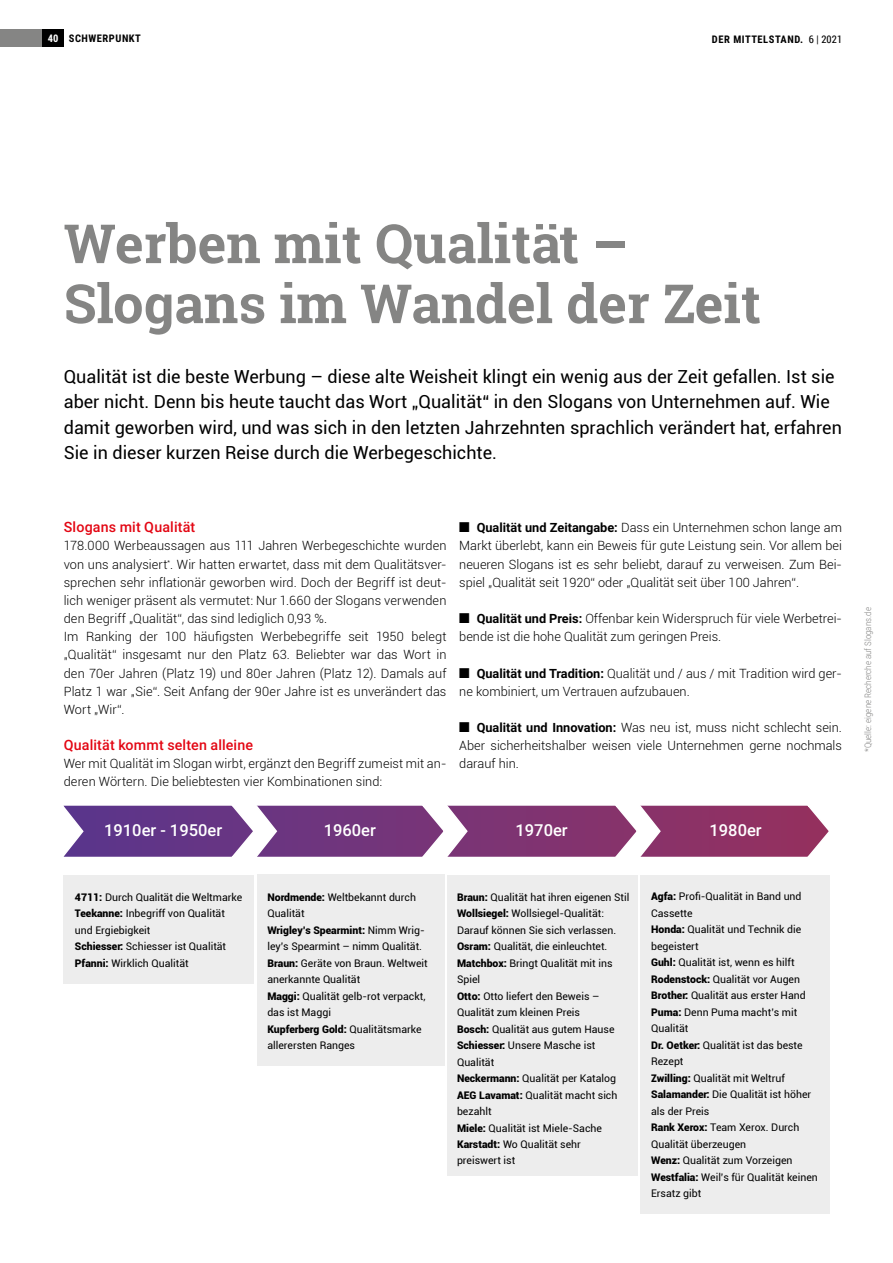
<style>
.page{position:relative;width:893px;height:1263px;background:#fff}
.page>*{position:absolute;margin:0;border:0;box-sizing:border-box;transform-origin:0 0}
.t1{font:700 54px/60px "Roboto Slab";color:#858584}
.t2{font:18px/25.5px "Roboto";color:#000}
.t3{font:500 16.5px "Roboto";color:#fff}
.t4{font:500 14.25px "Roboto";letter-spacing:.01em;color:#e30613}
.t5{font:300 12.75px/18.1px "Roboto";color:#000}
.t6{font:10.5px/16.5px "Roboto";color:#000}
.t7{font:700 10.5px "Roboto Condensed";letter-spacing:.05em;color:#000}
.t8{font:300 9px "Roboto Condensed";color:#858584}
.s1{color:#fff}
.s2{font-weight:400}
.s3{font-weight:700}
.s4{font-weight:900}
</style>
<div class="page">
<div style="left:640px;top:875px;width:190px;height:338px;background:#ededed"></div>
<div style="left:447px;top:874px;width:190px;height:301px;background:#ededed"></div>
<div style="left:256px;top:874px;width:188px;height:192px;background:#ededed"></div>
<div style="left:63px;top:875px;width:191px;height:109px;background:#ededed"></div>
<svg style="left:63px;top:805px;width:766px;height:52px;background:#8b5089"></svg>
<div style="left:0;top:30px;width:43px;height:17px;background:#858584"></div>
<div style="left:43px;top:30px;width:21px;height:17px;background:#000"></div>
<p class="t7" style="left:48px;top:31px;width:95px"><span class="s1">40</span> SCHWERPUNKT</p>
<p class="t7" style="left:712px;top:31px;width:132px">DER MITTELSTAND. <span class="s2">6 | 2021</span></p>
<h1 class="t1" style="left:64px;top:213px;width:699px">Werben mit Qualität –<br>Slogans im Wandel der Zeit</h1>
<p class="t2" style="left:64px;top:363px;width:780px">Qualität ist die beste Werbung – diese alte Weisheit klingt ein wenig aus der Zeit gefallen. Ist sie aber nicht. Denn bis heute taucht das Wort „Qualität“ in den Slogans von Unternehmen auf. Wie damit geworben wird, und was sich in den letzten Jahrzehnten sprachlich verändert hat, erfahren Sie in dieser kurzen Reise durch die Werbegeschichte.</p>
<h3 class="t4" style="left:64px;top:517px;width:133px">Slogans mit Qualität</h3>
<p class="t5" style="left:64px;top:536px;width:384px">178.000 Werbeaussagen aus 111 Jahren Werbegeschichte wurden von uns analysiert<sup>*</sup>. Wir hatten erwartet, dass mit dem Qualitätsver&shy;sprechen sehr inflationär geworben wird. Doch der Begriff ist deut&shy;lich weniger präsent als vermutet: Nur 1.660 der Slogans verwenden den Begriff „Qualität“, das sind lediglich 0,93 %.<br>Im Ranking der 100 häufigsten Werbebegriffe seit 1950 belegt „Qualität“ insgesamt nur den Platz 63. Beliebter war das Wort in den 70er Jahren (Platz 19) und 80er Jahren (Platz 12). Damals auf Platz 1 war „Sie“. Seit Anfang der 90er Jahre ist es unverändert das Wort „Wir“.</p>
<h3 class="t4" style="left:64px;top:735px;width:191px">Qualität kommt selten alleine</h3>
<p class="t5" style="left:64px;top:754px;width:384px">Wer mit Qualität im Slogan wirbt, ergänzt den Begriff zumeist mit an&shy;deren Wörtern. Die beliebtesten vier Kombinationen sind:</p>
<p class="t5" style="left:459px;top:518px;width:384px;text-align:justify">■ <span class="s3">Qualität und Zeitangabe:</span> Dass ein Unternehmen schon lange am Markt überlebt, kann ein Beweis für gute Leistung sein. Vor allem bei neueren Slogans ist es sehr beliebt, darauf zu verweisen. Zum Bei&shy;spiel „Qualität seit 1920“ oder „Qualität seit über 100 Jahren“.</p>
<p class="t5" style="left:459px;top:609px;width:384px">■ <span class="s3">Qualität und Preis:</span> Offenbar kein Widerspruch für viele Werbetrei&shy;bende ist die hohe Qualität zum geringen Preis.</p>
<p class="t5" style="left:459px;top:663px;width:384px">■ <span class="s3">Qualität und Tradition:</span> Qualität und / aus / mit Tradition wird ger&shy;ne kombiniert, um Vertrauen aufzubauen.</p>
<p class="t5" style="left:459px;top:718px;width:384px;text-align:justify">■ <span class="s3">Qualität und Innovation:</span> Was neu ist, muss nicht schlecht sein.<br>Aber sicherheitshalber weisen viele Unternehmen gerne nochmals darauf hin.</p>
<h3 class="t3" style="left:104px;top:819px;width:119px">1910er - 1950er</h3>
<h3 class="t3" style="left:324px;top:818px;width:54px">1960er</h3>
<h3 class="t3" style="left:516px;top:819px;width:54px">1970er</h3>
<h3 class="t3" style="left:710px;top:818px;width:54px">1980er</h3>
<p class="t6" style="left:75px;top:888px;width:169px"><span class="s4">4711:</span> Durch Qualität die Weltmarke<br><span class="s4">Teekanne:</span> Inbegriff von Qualität und Ergiebigkeit<br><span class="s4">Schiesser:</span> Schiesser ist Qualität<br><span class="s4">Pfanni:</span> Wirklich Qualität</p>
<p class="t6" style="left:457px;top:888px;width:174px"><span class="s4">Braun:</span> Qualität hat ihren eigenen Stil<br><span class="s4">Wollsiegel:</span> Wollsiegel-Qualität:<br>Darauf können Sie sich verlassen.<br><span class="s4">Osram:</span> Qualität, die einleuchtet.<br><span class="s4">Matchbox:</span> Bringt Qualität mit ins<br>Spiel<br><span class="s4">Otto:</span> Otto liefert den Beweis –<br>Qualität zum kleinen Preis<br><span class="s4">Bosch:</span> Qualität aus gutem Hause<br><span class="s4">Schiesser:</span> Unsere Masche ist<br>Qualität<br><span class="s4">Neckermann:</span> Qualität per Katalog<br><span class="s4">AEG Lavamat:</span> Qualität macht sich bezahlt<br><span class="s4">Miele:</span> Qualität ist Miele-Sache<br><span class="s4">Karstadt:</span> Wo Qualität sehr<br>preiswert ist</p>
<p class="t6" style="left:651px;top:888px;width:168px"><span class="s4">Agfa:</span> Profi-Qualität in Band und<br>Cassette<br><span class="s4">Honda:</span> Qualität und Technik die begeistert<br><span class="s4">Guhl:</span> Qualität ist, wenn es hilft<br><span class="s4">Rodenstock:</span> Qualität vor Augen<br><span class="s4">Brother:</span> Qualität aus erster Hand<br><span class="s4">Puma:</span> Denn Puma macht’s mit<br>Qualität<br><span class="s4">Dr. Oetker:</span> Qualität ist das beste<br>Rezept<br><span class="s4">Zwilling:</span> Qualität mit Weltruf<br><span class="s4">Salamander:</span> Die Qualität ist höher als der Preis<br><span class="s4">Rank Xerox:</span> Team Xerox. Durch<br>Qualität überzeugen<br><span class="s4">Wenz:</span> Qualität zum Vorzeigen<br><span class="s4">Westfalia:</span> Weil’s für Qualität keinen<br>Ersatz gibt</p>
<p class="t6" style="left:267px;top:888px;width:162px"><span class="s4">Nordmende:</span> Weltbekannt durch<br>Qualität<br><span class="s4">Wrigley’s Spearmint:</span> Nimm Wrig&shy;ley’s Spearmint – nimm Qualität.<br><span class="s4">Braun:</span> Geräte von Braun. Weltweit anerkannte Qualität<br><span class="s4">Maggi:</span> Qualität gelb-rot verpackt, das ist Maggi<br><span class="s4">Kupferberg Gold:</span> Qualitätsmarke allerersten Ranges</p>
<p class="t8" style="left:862px;top:752px;width:146px;rotate:-90deg">*Quelle: eigene Recherche auf Slogans.de</p>
</div>
